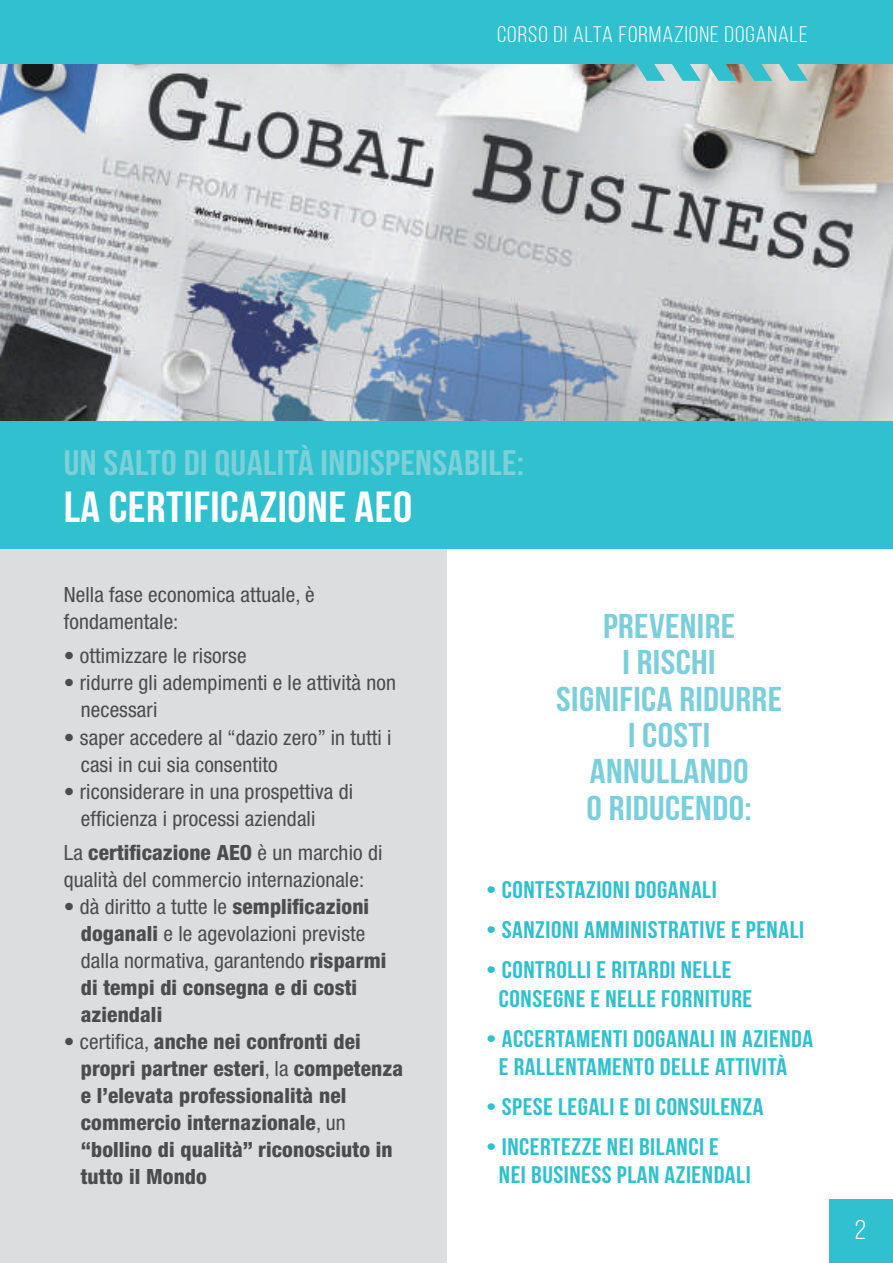
<style>
.page{position:relative;width:893px;height:1263px;background:#fff}
.page>*{position:absolute;margin:0;border:0;box-sizing:border-box;transform-origin:0 0}
.t1{font:43.5px "Bebas Neue";letter-spacing:.01em;color:#fff;scale:1.11 1}
.t2{font:35.4px "Bebas Neue";letter-spacing:.01em;color:#7dd0da;scale:1.11 1}
.t3{font:34.5px/36.5px "Bebas Neue";letter-spacing:.01em;color:#7acfda;text-align:center;scale:1.13 1}
.t4{font:27px "Bebas Neue";color:#fff;scale:1.11 1}
.t5{font:700 24px/28.2px "Bebas Neue";letter-spacing:.02em;color:#30c0ce;scale:1.1 1}
.t6{font:22.5px "Bebas Neue";letter-spacing:.04em;color:#fff;scale:1.1 1}
.t7{font:condensed 21px/27px "Helvetica Neue LT Std";letter-spacing:.005em;color:#4b4c4d}
.t8{font:800 condensed 21px/27px "Helvetica Neue LT Std";letter-spacing:.005em;color:#4b4c4d}
.s1{font-weight:800}
.s2{font-weight:400}
</style>
<div class="page">
<div style="left:0;top:421px;width:446px;height:842px;background:#dcdddf"></div>
<img style="left:0;top:64px;width:893px;height:357px">
<svg style="left:625px;top:64px;width:183px;height:17px;background:#7dc1c5"></svg>
<div style="left:0;top:0;width:893px;height:64px;background:#30c0ce"></div>
<div style="left:0;top:421px;width:893px;height:128px;background:#30c0ce"></div>
<div style="left:829px;top:1199px;width:64px;height:64px;background:#30c0ce"></div>
<p class="t6" style="left:497px;top:23px;width:284px">CORSO DI ALTA FORMAZIONE DOGANALE</p>
<h2 class="t2" style="left:64px;top:443px;width:416px">UN SALTO DI QUALITÀ INDISPENSABILE:</h2>
<h1 class="t1" style="left:64px;top:483px;width:315px">LA CERTIFICAZIONE AEO</h1>
<p class="t7" style="left:64px;top:581px;width:252px">Nella fase economica attuale, è fondamentale:</p>
<p class="t7" style="left:64px;top:642px;width:184px">• ottimizzare le risorse</p>
<p class="t7" style="left:81px;top:669px;width:317px;text-indent:-17px">• ridurre gli adempimenti e le attività non necessari</p>
<p class="t7" style="left:81px;top:723px;width:312px;text-indent:-17px">• saper accedere al “dazio zero” in tutti i casi in cui sia consentito</p>
<p class="t7" style="left:81px;top:777px;width:274px;text-indent:-17px">• riconsiderare in una prospettiva di efficienza i processi aziendali</p>
<p class="t7" style="left:64px;top:839px;width:320px">La <span class="s1">certificazione AEO</span> è un marchio di qualità del commercio internazionale:</p>
<p class="t7" style="left:81px;top:893px;width:307px;text-indent:-17px">• dà diritto a tutte le <span class="s1">semplificazioni doganali</span> e le agevolazioni previste dalla normativa, garantendo <span class="s1">risparmi di tempi di consegna e di costi aziendali</span></p>
<p class="t8" style="left:81px;top:1028px;width:324px;text-indent:-17px"><span class="s2">• certifica,</span> anche nei confronti dei propri partner esteri<span class="s2">, la</span> competenza e l’elevata professionalità nel commercio internazionale<span class="s2">, un </span>“bollino di qualità” riconosciuto in tutto il Mondo</p>
<h3 class="t3" style="left:556px;top:607px;width:201px">PREVENIRE<br>I RISCHI<br>SIGNIFICA RIDURRE<br>I COSTI<br>ANNULLANDO<br>O RIDUCENDO:</h3>
<p class="t5" style="left:486px;top:875px;width:211px">• CONTESTAZIONI DOGANALI</p>
<p class="t5" style="left:486px;top:915px;width:291px">• SANZIONI AMMINISTRATIVE E PENALI</p>
<p class="t5" style="left:499px;top:955px;width:232px;text-indent:-13px">• CONTROLLI E RITARDI NELLE<br>CONSEGNE E NELLE FORNITURE</p>
<p class="t5" style="left:486px;top:1024px;width:299px;text-align:center">• ACCERTAMENTI DOGANALI IN AZIENDA<br>E RALLENTAMENTO DELLE ATTIVITÀ</p>
<p class="t5" style="left:486px;top:1092px;width:254px">• SPESE LEGALI E DI CONSULENZA</p>
<p class="t5" style="left:499px;top:1132px;width:230px;text-indent:-13px">• INCERTEZZE NEI BILANCI E<br>NEI BUSINESS PLAN AZIENDALI</p>
<p class="t4" style="left:855px;top:1215px;width:12px">2</p>
</div>
